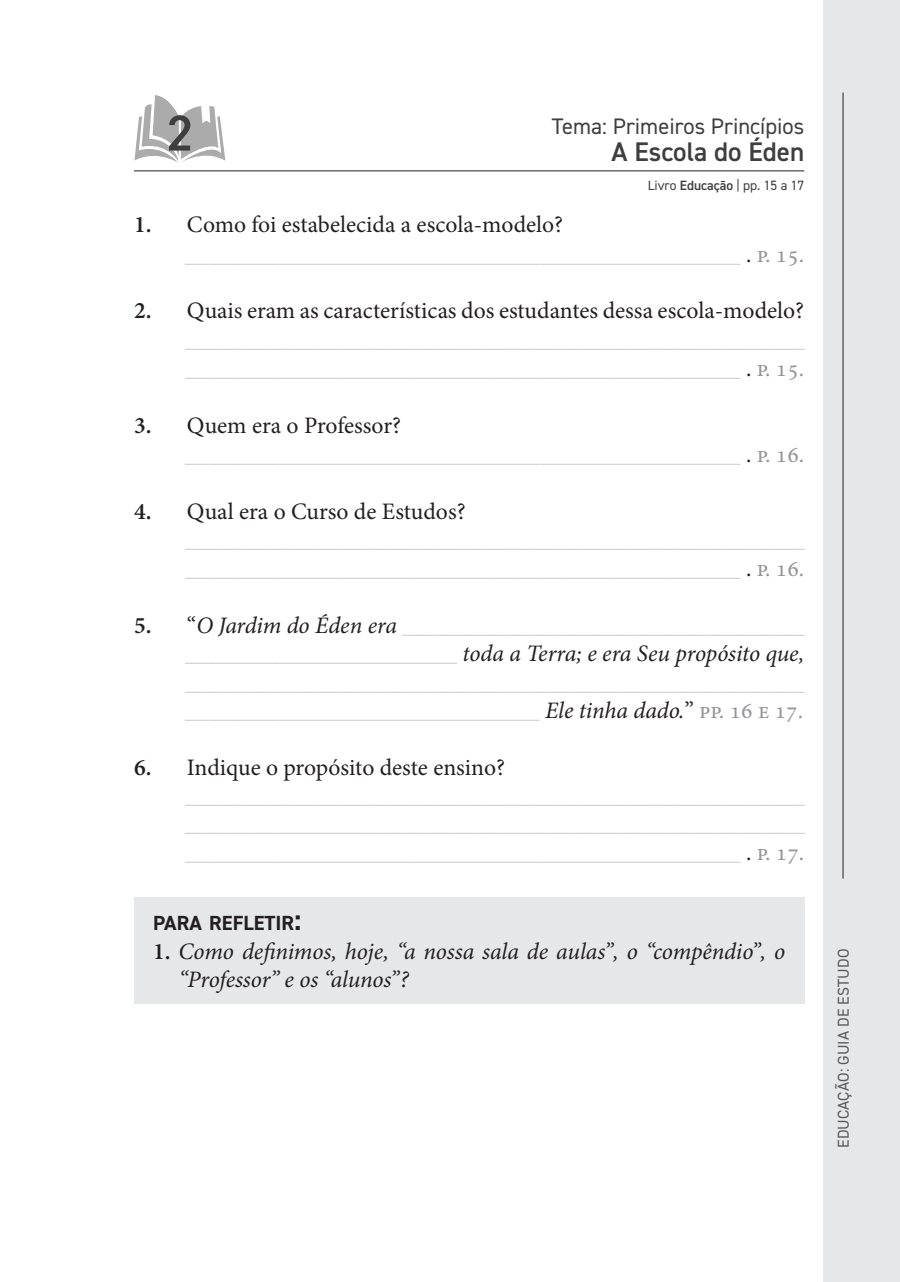
<style>
.page{position:relative;width:900px;height:1282px;background:#fff}
.page>*{position:absolute;margin:0;border:0;box-sizing:border-box;transform-origin:0 0}
.t1{font:600 50.62px "DIN2014";color:#3e3e3f}
.titulo_capitulo{font:600 27px "DIN2014";color:#3e3e3f}
.corpo_texto{font:23.62px/28.3px "Minion Pro";color:#d1d2d4}
.corpo_texto-2{font:23.62px "Minion Pro";color:#231f20}
.corpo_texto-3{font:italic 23.62px/28.3px "Minion Pro";letter-spacing:-.005em;color:#231f20}
.titulo_capitulo-2{font:22.5px "DIN2014";color:#3e3e3f}
.subtitulos{font:700 20.47px "DIN2014";color:#231f20}
.t2{font:15.75px "DIN2014";letter-spacing:.01em;color:#57585a}
.titulo_capitulo-3{font:13.5px "DIN2014";color:#3e3e3f}
.s1{font-weight:600}
.s2{color:#231f20}
.s3{color:#939598}
.s4{font-weight:600;color:#231f20}
.s5{font-style:italic;color:#231f20}
.s6{font-size:29.25px}
.s7{font-weight:600;font-style:normal}
</style>
<div class="page">
<div style="left:823px;top:0;width:76px;height:1282px;background:#e6e7e9"></div>
<hr style="left:842px;top:92px;width:1px;height:787px;background:#231f20">
<div style="left:134px;top:898px;width:670px;height:106px;background:#e6e7e9"></div>
<svg style="left:134px;top:95px;width:91px;height:67px"></svg>
<hr style="left:134px;top:170px;width:670px;height:1px;background:#231f20">
<p class="t1" style="left:167px;top:100px;width:28px">2</p>
<p class="titulo_capitulo-2" style="left:551px;top:113px;width:254px">Tema: Primeiros Princípios</p>
<p class="titulo_capitulo" style="left:611px;top:134px;width:194px">A Escola do Éden</p>
<p class="titulo_capitulo-3" style="left:647px;top:177px;width:158px">Livro <span class="s1">Educação</span> | pp. 15 a 17</p>
<p class="corpo_texto-2" style="left:134px;top:209px;width:430px"><span class="s1">1.</span> Como foi estabelecida a escola-modelo?</p>
<p class="corpo_texto" style="left:185px;top:240px;width:620px">_______________________________________________ <span class="s2">.</span> <span class="s3">p. 15.</span></p>
<p class="corpo_texto-2" style="left:134px;top:295px;width:671px"><span class="s1">2.</span> Quais eram as características dos estudantes dessa escola-modelo?</p>
<p class="corpo_texto" style="left:185px;top:325px;width:621px;line-height:29.2px">____________________________________________________ _______________________________________________ <span class="s2">.</span> <span class="s3">p. 15.</span></p>
<p class="corpo_texto-2" style="left:134px;top:409px;width:268px"><span class="s1">3.</span> Quem era o Professor?</p>
<p class="corpo_texto" style="left:185px;top:440px;width:620px">_______________________________________________ <span class="s2">.</span> <span class="s3">p. 16.</span></p>
<p class="corpo_texto-2" style="left:134px;top:495px;width:333px"><span class="s1">4.</span> Qual era o Curso de Estudos?</p>
<p class="corpo_texto" style="left:185px;top:525px;width:621px;line-height:29.2px">____________________________________________________ _______________________________________________ <span class="s2">.</span> <span class="s3">p. 16.</span></p>
<p class="corpo_texto" style="left:185px;top:611px;width:621px;text-align:justify;text-indent:-51px"><span class="s4">5.</span> <span class="s2">“</span><span class="s5">O Jardim do Éden era</span> __________________________________ _______________________ <span class="s5">toda a Terra; e era Seu propósito que, </span>____________________________________________________ ______________________________ <span class="s5">Ele tinha dado.</span><span class="s2">”</span> <span class="s3">pp. 16 e 17.</span></p>
<p class="corpo_texto-2" style="left:134px;top:751px;width:372px"><span class="s1">6.</span> Indique o propósito deste ensino?</p>
<p class="corpo_texto" style="left:185px;top:781px;width:621px;text-align:justify">____________________________________________________ ____________________________________________________ _______________________________________________ <span class="s2">.</span> <span class="s3">p. 17.</span></p>
<p class="subtitulos" style="left:153px;top:910px;width:150px">PARA REFLETIR<span class="s6">:</span></p>
<p class="corpo_texto-3" style="left:179px;top:937px;width:607px;text-indent:-26px"><span class="s7">1.</span> Como definimos, hoje, “a nossa sala de aulas”, o “compêndio”, o “Professor” e os “alunos”?</p>
<p class="t2" style="left:833px;top:1148px;width:201px;rotate:-90deg">EDUCAÇÃO: GUIA DE ESTUDO</p>
</div>
